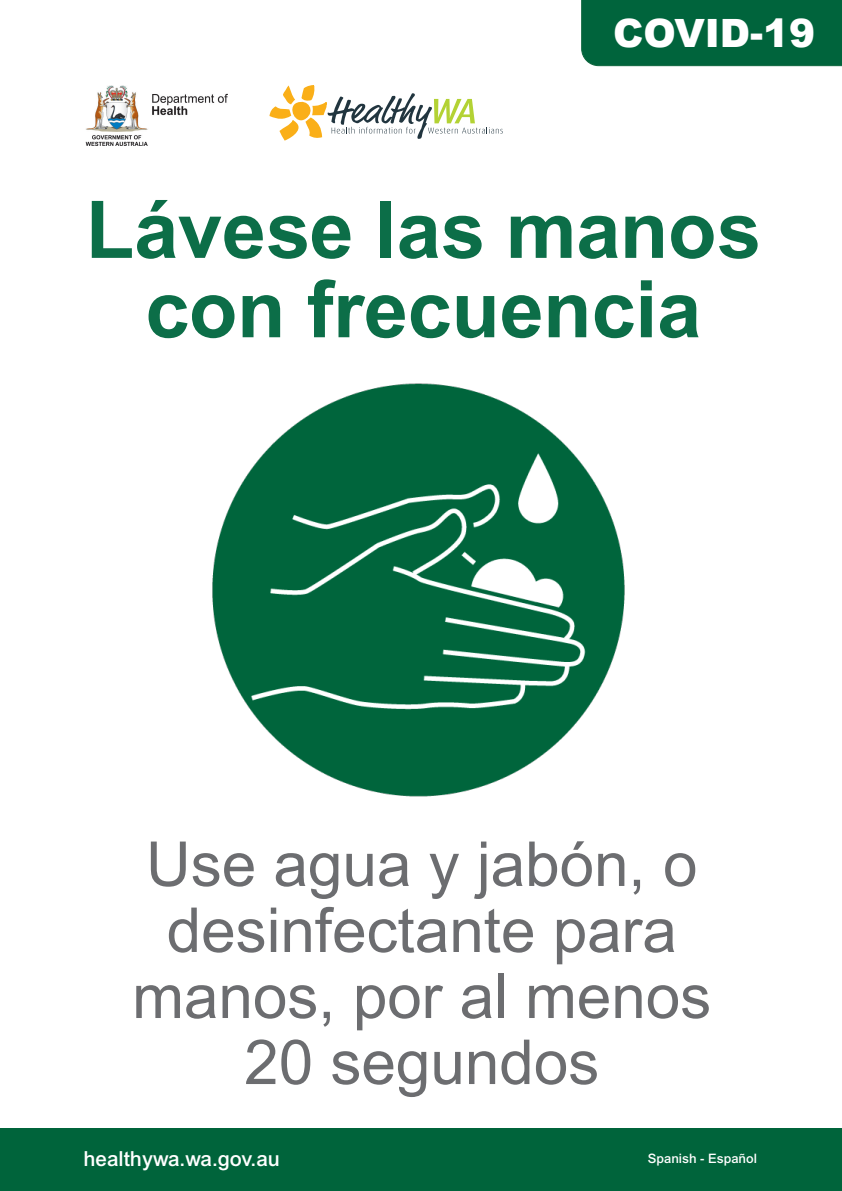
<style>
.page{position:relative;width:842px;height:1191px;background:#fff}
.page>*{position:absolute;margin:0;border:0;box-sizing:border-box;transform-origin:0 0}
.t1{font:700 79.5px/79.4px "Arial MT Std";letter-spacing:-.005em;color:#0c6e48;text-align:center}
.t2{font:62px/66px "Arial MT Std";color:#6c6d70;text-align:center}
.t3{font:900 39px "Arial";color:#fff}
.t4{font:500 20.7px "Arial MT Std";color:#fff}
.t5{font:500 13px "Arial MT Std";color:#fff}
</style>
<div class="page">
<svg style="left:269px;top:85px;width:234px;height:56px"></svg>
<img style="left:212px;top:383px;width:413px;height:414px">
<img style="left:85px;top:85px;width:142px;height:60px">
<div style="left:581px;top:0;width:261px;height:67px;background:#00643c"></div>
<div style="left:0;top:1128px;width:842px;height:63px;background:#00643b"></div>
<p class="t3" style="left:613px;top:5px;width:204px">COVID-19</p>
<p class="t1" style="left:86px;top:189px;width:676px">Lávese las manos con frecuencia</p>
<p class="t2" style="left:132px;top:831px;width:580px">Use agua y jabón, o desinfectante para manos, por al menos<br>20 segundos</p>
<p class="t4" style="left:83px;top:1146px;width:198px">healthywa.wa.gov.au</p>
<p class="t5" style="left:648px;top:1150px;width:110px">Spanish - Español</p>
</div>
